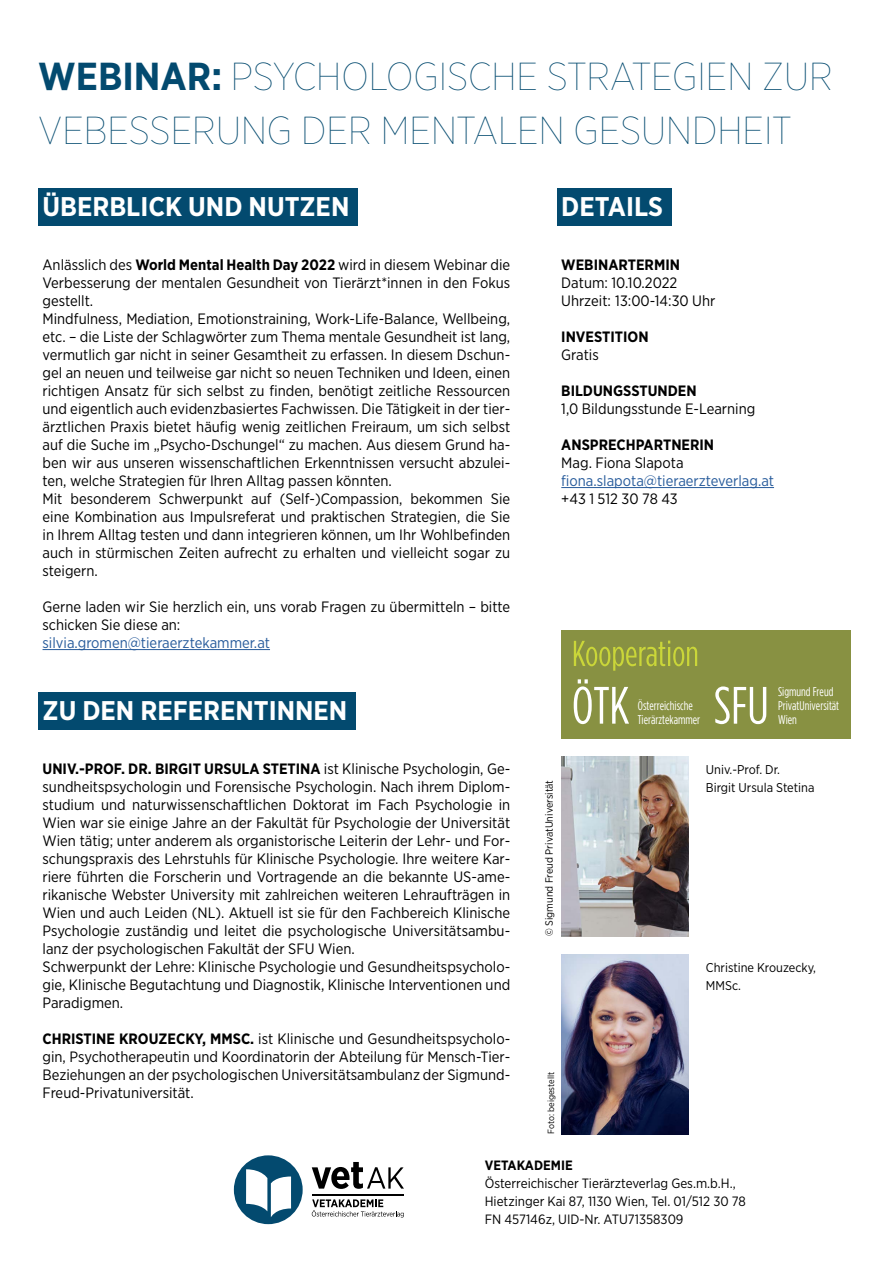
<style>
.page{position:relative;width:893px;height:1263px;background:#fff}
.page>*{position:absolute;margin:0;border:0;box-sizing:border-box;transform-origin:0 0}
.t1{font:100 39px/54px "Gotham Narrow";color:#034a6f}
.t2{font:700 27px "Gotham Narrow";color:#fff}
.t3{font:15px/18px "Gotham Narrow";color:#000}
.t4{font:15px "Gotham Narrow";color:#275b9b}
.t5{font:700 15px "Gotham Narrow";color:#000}
.t6{font:13.5px/18px "Gotham Narrow";color:#000}
.t7{font:700 13.5px "Gotham Narrow";color:#000}
.t8{font:12.75px/18px "Gotham Narrow";color:#000}
.t9{font:12.6px/13.8px "Gotham Condensed";color:#fff}
.t10{font:10.5px "Gotham Narrow";color:#000}
.t11{font:9px "Gotham Narrow";color:#000}
.s1{font-weight:700}
</style>
<div class="page">
<div style="left:557px;top:188px;width:114px;height:38px;background:#034a6f"></div>
<hr style="left:561px;top:487px;width:213px;height:1px;background:#275b9b">
<div style="left:38px;top:188px;width:320px;height:38px;background:#034a6f"></div>
<hr style="left:43px;top:649px;width:227px;height:1px;background:#275b9b">
<div style="left:38px;top:692px;width:318px;height:38px;background:#034a6f"></div>
<div style="left:234px;top:1155px;width:69px;height:69px;background:#034a6f;border-radius:50%"></div>
<svg style="left:246px;top:1169px;width:45px;height:48px"></svg>
<svg style="left:312px;top:1162px;width:92px;height:27px"></svg>
<hr style="left:312px;top:1194px;width:92px;height:1px;background:#000">
<svg style="left:312px;top:1199px;width:92px;height:18px"></svg>
<img style="left:561px;top:756px;width:128px;height:180px">
<div style="left:561px;top:630px;width:289px;height:108px;background:#889142"></div>
<svg style="left:574px;top:641px;width:123px;height:30px"></svg>
<svg style="left:715px;top:686px;width:51px;height:38px"></svg>
<svg style="left:574px;top:679px;width:55px;height:45px"></svg>
<img style="left:561px;top:954px;width:128px;height:180px">
<h1 class="t1" style="left:38px;top:48px;width:796px"><span class="s1">WEBINAR:</span> PSYCHOLOGISCHE STRATEGIEN ZUR<br>VEBESSERUNG DER MENTALEN GESUNDHEIT</h1>
<h2 class="t2" style="left:43px;top:189px;width:308px">ÜBERBLICK UND NUTZEN</h2>
<p class="t3" style="left:43px;top:255px;width:469px">Anlässlich des <span class="s1">World Mental Health Day 2022</span> wird in diesem Webinar die Verbesserung der mentalen Gesundheit von Tierärzt*innen in den Fokus gestellt.<br>Mindfulness, Mediation, Emotionstraining, Work-Life-Balance, Wellbeing, etc. – die Liste der Schlagwörter zum Thema mentale Gesundheit ist lang, vermutlich gar nicht in seiner Gesamtheit zu erfassen. In diesem Dschun&shy;gel an neuen und teilweise gar nicht so neuen Techniken und Ideen, einen richtigen Ansatz für sich selbst zu finden, benötigt zeitliche Ressourcen und eigentlich auch evidenzbasiertes Fachwissen. Die Tätigkeit in der tier&shy;ärztlichen Praxis bietet häufig wenig zeitlichen Freiraum, um sich selbst auf die Suche im „Psycho-Dschungel“ zu machen. Aus diesem Grund ha&shy;ben wir aus unseren wissenschaftlichen Erkenntnissen versucht abzulei&shy;ten, welche Strategien für Ihren Alltag passen könnten.<br>Mit besonderem Schwerpunkt auf (Self-)Compassion, bekommen Sie eine Kombination aus Impulsreferat und praktischen Strategien, die Sie in Ihrem Alltag testen und dann integrieren können, um Ihr Wohlbefinden auch in stürmischen Zeiten aufrecht zu erhalten und vielleicht sogar zu steigern.</p>
<p class="t3" style="left:43px;top:597px;width:469px">Gerne laden wir Sie herzlich ein, uns vorab Fragen zu übermitteln – bitte schicken Sie diese an:</p>
<p class="t4" style="left:43px;top:633px;width:229px">silvia.gromen@tieraerztekammer.at</p>
<h2 class="t2" style="left:43px;top:693px;width:306px">ZU DEN REFERENTINNEN</h2>
<p class="t3" style="left:43px;top:759px;width:469px"><span class="s1">UNIV.-PROF. DR. BIRGIT URSULA STETINA</span> ist Klinische Psychologin, Ge&shy;sundheitspsychologin und Forensische Psychologin. Nach ihrem Diplom&shy;studium und naturwissenschaftlichen Doktorat im Fach Psychologie in Wien war sie einige Jahre an der Fakultät für Psychologie der Universität Wien tätig; unter anderem als organistorische Leiterin der Lehr- und For&shy;schungspraxis des Lehrstuhls für Klinische Psychologie. Ihre weitere Kar&shy;riere führten die Forscherin und Vortragende an die bekannte US-ame&shy;rikanische Webster University mit zahlreichen weiteren Lehraufträgen in Wien und auch Leiden (NL). Aktuell ist sie für den Fachbereich Klinische Psychologie zuständig und leitet die psychologische Universitätsambu&shy;lanz der psychologischen Fakultät der SFU Wien.<br>Schwerpunkt der Lehre: Klinische Psychologie und Gesundheitspsycholo&shy;gie, Klinische Begutachtung und Diagnostik, Klinische Interventionen und Paradigmen.</p>
<p class="t3" style="left:43px;top:1029px;width:469px;text-align:justify"><span class="s1">CHRISTINE KROUZECKY, MMSC.</span> ist Klinische und Gesundheitspsycholo&shy;gin, Psychotherapeutin und Koordinatorin der Abteilung für Mensch-Tier-Beziehungen an der psychologischen Universitätsambulanz der Sigmund-Freud-Privatuniversität.</p>
<h2 class="t2" style="left:561px;top:189px;width:103px">DETAILS</h2>
<p class="t5" style="left:561px;top:255px;width:120px">WEBINARTERMIN</p>
<p class="t3" style="left:561px;top:273px;width:156px">Datum: 10.10.2022<br>Uhrzeit: 13:00-14:30 Uhr</p>
<p class="t5" style="left:561px;top:327px;width:89px">INVESTITION</p>
<p class="t3" style="left:561px;top:345px;width:39px">Gratis</p>
<p class="t5" style="left:561px;top:381px;width:137px">BILDUNGSSTUNDEN</p>
<p class="t3" style="left:561px;top:399px;width:196px">1,0 Bildungsstunde E-Learning</p>
<p class="t5" style="left:561px;top:435px;width:154px">ANSPRECHPARTNERIN</p>
<p class="t3" style="left:561px;top:453px;width:124px">Mag. Fiona Slapota</p>
<p class="t4" style="left:561px;top:471px;width:214px">fiona.slapota@tieraerzteverlag.at</p>
<p class="t3" style="left:561px;top:489px;width:118px">+43 1 512 30 78 43</p>
<p class="t10" style="left:542px;top:936px;width:158px;rotate:-90deg">© Sigmund Freud PrivatUniversität</p>
<p class="t11" style="left:545px;top:1134px;width:64px;rotate:-90deg">Foto: beigestellt</p>
<p class="t9" style="left:638px;top:698px;width:64px">Österreichische<br>Tierärztekammer</p>
<p class="t9" style="left:778px;top:684px;width:63px">Sigmund Freud<br>PrivatUniversität<br>Wien</p>
<p class="t8" style="left:706px;top:760px;width:110px">Univ.-Prof. Dr.<br>Birgit Ursula Stetina</p>
<p class="t8" style="left:706px;top:958px;width:112px">Christine Krouzecky,<br>MMSc.</p>
<p class="t7" style="left:485px;top:1157px;width:89px">VETAKADEMIE</p>
<p class="t6" style="left:485px;top:1174px;width:263px">Österreichischer Tierärzteverlag Ges.m.b.H.,<br>Hietzinger Kai 87, 1130 Wien, Tel. 01/512 30 78<br>FN 457146z, UID-Nr. ATU71358309</p>
</div>
